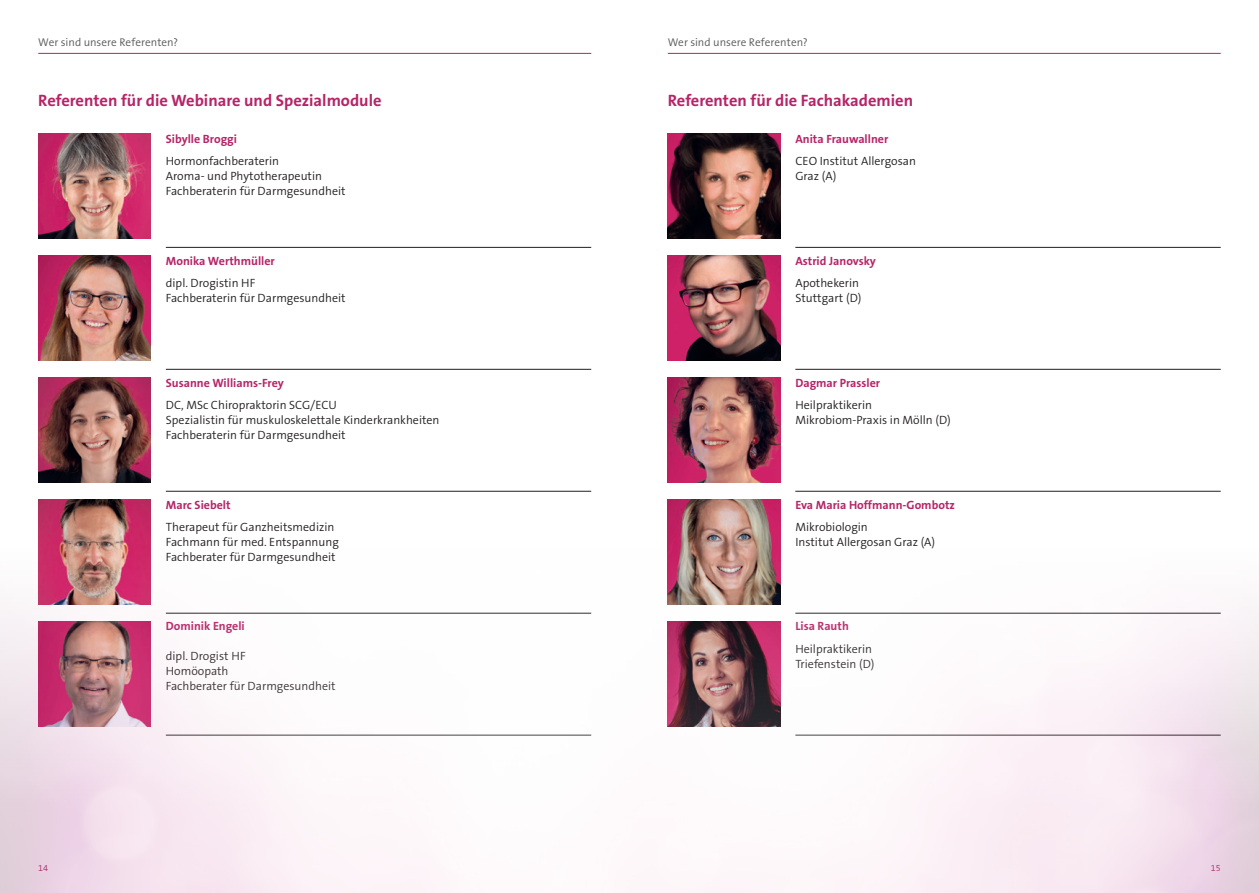
<style>
.page{position:relative;width:1259px;height:893px;background:#fff}
.page>*{position:absolute;margin:0;border:0;box-sizing:border-box;transform-origin:0 0}
.t1{font:700 16.5px "The Sans B7";color:#b62467}
.t2{font:300 12px/15px "The Sans B4";color:#231f20}
.t3{font:700 12px "The Sans B7";color:#b62467}
.t4{font:300 11.25px "The Sans B4";color:#57585a}
.t5{font:300 9px "The Sans B4";color:#b62467}
</style>
<div class="page">
<hr style="left:38px;top:53px;width:553px;height:1px;background:#b62467">
<hr style="left:668px;top:53px;width:552px;height:1px;background:#b62467">
<hr style="left:166px;top:247px;width:425px;height:1px;background:#231f20">
<hr style="left:166px;top:369px;width:425px;height:1px;background:#231f20">
<hr style="left:166px;top:491px;width:425px;height:1px;background:#231f20">
<img style="left:38px;top:134px;width:113px;height:105px">
<img style="left:38px;top:256px;width:113px;height:105px">
<img style="left:38px;top:378px;width:113px;height:105px">
<img style="left:38px;top:500px;width:113px;height:3px">
<hr style="left:795px;top:247px;width:425px;height:1px;background:#231f20">
<hr style="left:795px;top:369px;width:425px;height:1px;background:#231f20">
<hr style="left:795px;top:491px;width:425px;height:1px;background:#231f20">
<img style="left:668px;top:134px;width:112px;height:105px">
<img style="left:668px;top:256px;width:112px;height:105px">
<img style="left:668px;top:378px;width:112px;height:105px">
<img style="left:668px;top:500px;width:112px;height:3px">
<img style="left:0;top:503px;width:1259px;height:390px">
<p class="t4" style="left:38px;top:37px;width:141px">Wer sind unsere Referenten?</p>
<p class="t4" style="left:668px;top:37px;width:141px">Wer sind unsere Referenten?</p>
<h1 class="t1" style="left:38px;top:91px;width:345px">Referenten für die Webinare und Spezialmodule</h1>
<h1 class="t1" style="left:668px;top:91px;width:247px">Referenten für die Fachakademien</h1>
<p class="t3" style="left:166px;top:132px;width:73px">Sibylle Broggi</p>
<p class="t2" style="left:166px;top:154px;width:181px">Hormonfachberaterin<br>Aroma- und Phytotherapeutin<br>Fachberaterin für Darmgesundheit</p>
<p class="t3" style="left:166px;top:254px;width:110px">Monika Werthmüller</p>
<p class="t2" style="left:166px;top:276px;width:181px">dipl. Drogistin HF<br>Fachberaterin für Darmgesundheit</p>
<p class="t3" style="left:166px;top:376px;width:119px">Susanne Williams-Frey</p>
<p class="t2" style="left:166px;top:398px;width:275px">DC, MSc Chiropraktorin SCG/ECU<br>Spezialistin für muskuloskelettale Kinderkrankheiten<br>Fachberaterin für Darmgesundheit</p>
<p class="t3" style="left:166px;top:498px;width:66px">Marc Siebelt</p>
<p class="t2" style="left:166px;top:520px;width:174px">Therapeut für Ganzheitsmedizin<br>Fachmann für med. Entspannung<br>Fachberater für Darmgesundheit</p>
<p class="t3" style="left:166px;top:620px;width:80px">Dominik Engeli</p>
<p class="t2" style="left:166px;top:649px;width:171px">dipl. Drogist HF<br>Homöopath<br>Fachberater für Darmgesundheit</p>
<p class="t3" style="left:795px;top:132px;width:94px">Anita Frauwallner</p>
<p class="t2" style="left:795px;top:154px;width:122px">CEO Institut Allergosan<br>Graz (A)</p>
<p class="t3" style="left:795px;top:254px;width:82px">Astrid Janovsky</p>
<p class="t2" style="left:795px;top:276px;width:67px">Apothekerin<br>Stuttgart (D)</p>
<p class="t3" style="left:795px;top:376px;width:86px">Dagmar Prassler</p>
<p class="t2" style="left:795px;top:398px;width:157px">Heilpraktikerin<br>Mikrobiom-Praxis in Mölln (D)</p>
<p class="t3" style="left:795px;top:498px;width:161px">Eva Maria Hoffmann-Gombotz</p>
<p class="t2" style="left:795px;top:520px;width:141px">Mikrobiologin<br>Institut Allergosan Graz (A)</p>
<p class="t3" style="left:795px;top:620px;width:55px">Lisa Rauth</p>
<p class="t2" style="left:795px;top:642px;width:81px">Heilpraktikerin<br>Triefenstein (D)</p>
<p class="t5" style="left:38px;top:864px;width:11px">14</p>
<p class="t5" style="left:1210px;top:864px;width:11px">15</p>
</div>
